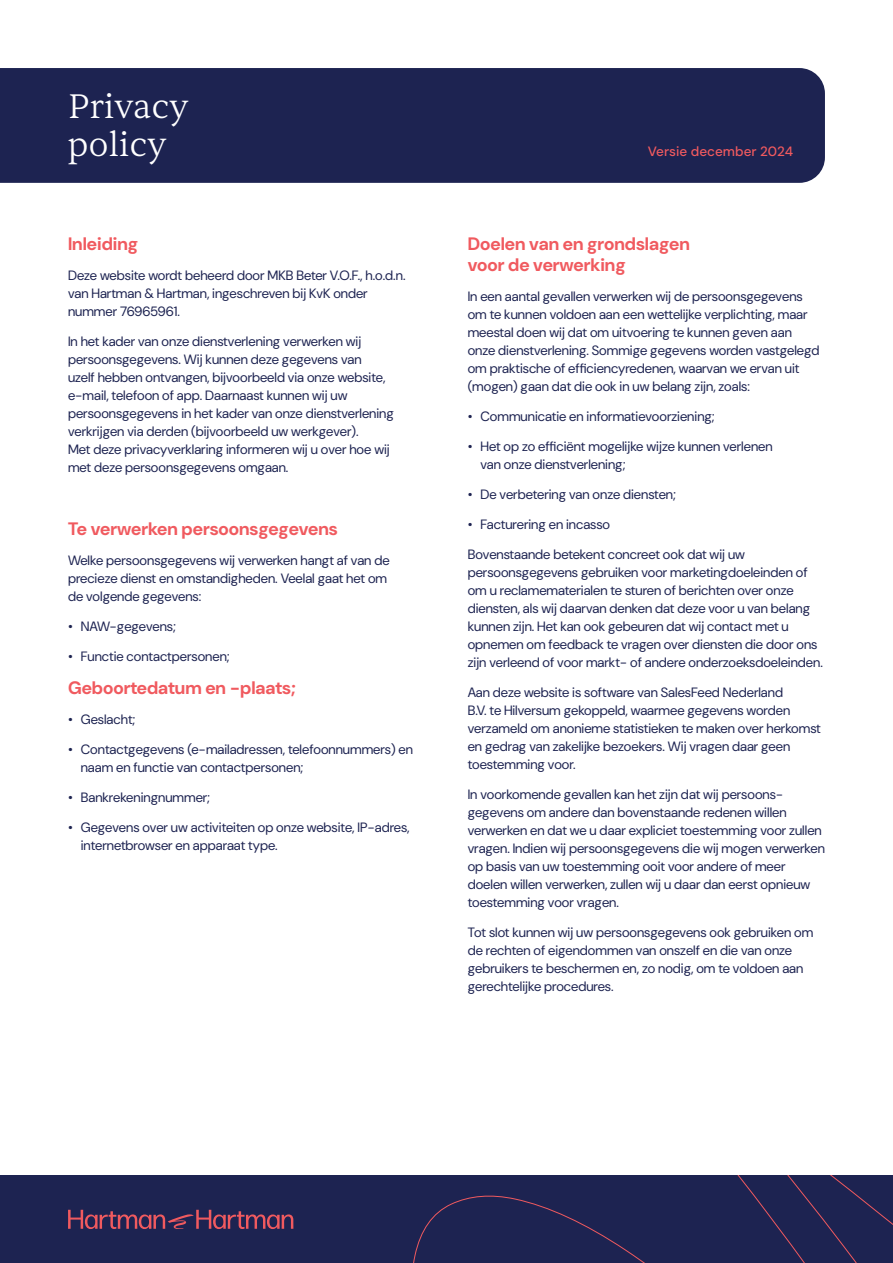
<style>
.page{position:relative;width:893px;height:1263px;background:#fff}
.page>*{position:absolute;margin:0;border:0;box-sizing:border-box;transform-origin:0 0}
.H1_-_Grote_koppen{font:300 34.5px "Sentient";color:#fff}
.Alineakoppen{font:700 18px/21px "DM Sans 36 pt";color:#f05a5f}
.Paragrafen{font:700 18px "DM Sans 36 pt";color:#f05a5f}
.Paragrafen-2{font:13.5px/18px "DM Sans 36 pt";color:#1d2351}
.t1{font:500 13.5px "DM Sans";color:#f05a5f}
</style>
<div class="page">
<div style="left:0;top:68px;width:825px;height:115px;background:#1d2351"></div>
<div style="left:0;top:1176px;width:893px;height:87px;background:#1d2351"></div>
<svg style="left:413px;top:1176px;width:480px;height:87px"></svg>
<svg style="left:68px;top:1210px;width:225px;height:19px"></svg>
<p class="H1_-_Grote_koppen" style="left:68px;top:85px;width:122px">Privacy</p>
<p class="H1_-_Grote_koppen" style="left:68px;top:123px;width:100px">policy</p>
<p class="Paragrafen" style="left:68px;top:232px;width:72px">Inleiding</p>
<p class="Paragrafen-2" style="left:68px;top:266px;width:339px">Deze website wordt beheerd door MKB Beter V.O.F., h.o.d.n. van Hartman &amp; Hartman, ingeschreven bij KvK onder nummer 76965961.</p>
<p class="Paragrafen-2" style="left:68px;top:332px;width:327px">In het kader van onze dienstverlening verwerken wij persoonsgegevens. Wij kunnen deze gegevens van<br>uzelf hebben ontvangen, bijvoorbeeld via onze website, e-mail, telefoon of app. Daarnaast kunnen wij uw persoonsgegevens in het kader van onze dienstverlening verkrijgen via derden (bijvoorbeeld uw werkgever).<br>Met deze privacyverklaring informeren wij u over hoe wij met deze persoonsgegevens omgaan.</p>
<p class="Alineakoppen" style="left:68px;top:518px;width:271px">Te verwerken persoonsgegevens</p>
<p class="Paragrafen-2" style="left:68px;top:551px;width:323px">Welke persoonsgegevens wij verwerken hangt af van de precieze dienst en omstandigheden. Veelal gaat het om de volgende gegevens:</p>
<p class="Paragrafen-2" style="left:68px;top:617px;width:109px">• NAW-gegevens;</p>
<p class="Paragrafen-2" style="left:68px;top:647px;width:163px">• Functie contactpersonen;</p>
<p class="Alineakoppen" style="left:68px;top:677px;width:229px">Geboortedatum en -plaats;</p>
<p class="Paragrafen-2" style="left:68px;top:710px;width:69px">• Geslacht;</p>
<p class="Paragrafen-2" style="left:81px;top:740px;width:334px;text-indent:-13px">• Contactgegevens (e-mailadressen, telefoonnummers) en naam en functie van contactpersonen;</p>
<p class="Paragrafen-2" style="left:68px;top:788px;width:144px">• Bankrekeningnummer;</p>
<p class="Paragrafen-2" style="left:81px;top:818px;width:330px;text-indent:-13px">• Gegevens over uw activiteiten op onze website, IP-adres, internetbrowser en apparaat type.</p>
<p class="t1" style="left:648px;top:143px;width:147px">Versie december 2024</p>
<p class="Alineakoppen" style="left:468px;top:233px;width:224px">Doelen van en grondslagen voor de verwerking</p>
<p class="Paragrafen-2" style="left:468px;top:287px;width:353px">In een aantal gevallen verwerken wij de persoonsgegevens om te kunnen voldoen aan een wettelijke verplichting, maar meestal doen wij dat om uitvoering te kunnen geven aan onze dienstverlening. Sommige gegevens worden vastgelegd om praktische of efficiencyredenen, waarvan we ervan uit (mogen) gaan dat die ook in uw belang zijn, zoals:</p>
<p class="Paragrafen-2" style="left:468px;top:407px;width:249px">• Communicatie en informatievoorziening;</p>
<p class="Paragrafen-2" style="left:480px;top:437px;width:294px;text-indent:-13px">• Het op zo efficiënt mogelijke wijze kunnen verlenen van onze dienstverlening;</p>
<p class="Paragrafen-2" style="left:468px;top:485px;width:210px">• De verbetering van onze diensten;</p>
<p class="Paragrafen-2" style="left:468px;top:515px;width:144px">• Facturering en incasso</p>
<p class="Paragrafen-2" style="left:468px;top:545px;width:357px">Bovenstaande betekent concreet ook dat wij uw persoonsgegevens gebruiken voor marketingdoeleinden of om u reclamematerialen te sturen of berichten over onze diensten, als wij daarvan denken dat deze voor u van belang kunnen zijn. Het kan ook gebeuren dat wij contact met u opnemen om feedback te vragen over diensten die door ons zijn verleend of voor markt- of andere onderzoeksdoeleinden.</p>
<p class="Paragrafen-2" style="left:468px;top:683px;width:355px">Aan deze website is software van SalesFeed Nederland<br>B.V. te Hilversum gekoppeld, waarmee gegevens worden verzameld om anonieme statistieken te maken over herkomst en gedrag van zakelijke bezoekers. Wij vragen daar geen toestemming voor.</p>
<p class="Paragrafen-2" style="left:468px;top:785px;width:359px">In voorkomende gevallen kan het zijn dat wij persoons&shy;gegevens om andere dan bovenstaande redenen willen verwerken en dat we u daar expliciet toestemming voor zullen vragen. Indien wij persoonsgegevens die wij mogen verwerken op basis van uw toestemming ooit voor andere of meer doelen willen verwerken, zullen wij u daar dan eerst opnieuw toestemming voor vragen.</p>
<p class="Paragrafen-2" style="left:468px;top:923px;width:347px">Tot slot kunnen wij uw persoonsgegevens ook gebruiken om de rechten of eigendommen van onszelf en die van onze gebruikers te beschermen en, zo nodig, om te voldoen aan gerechtelijke procedures.</p>
</div>
